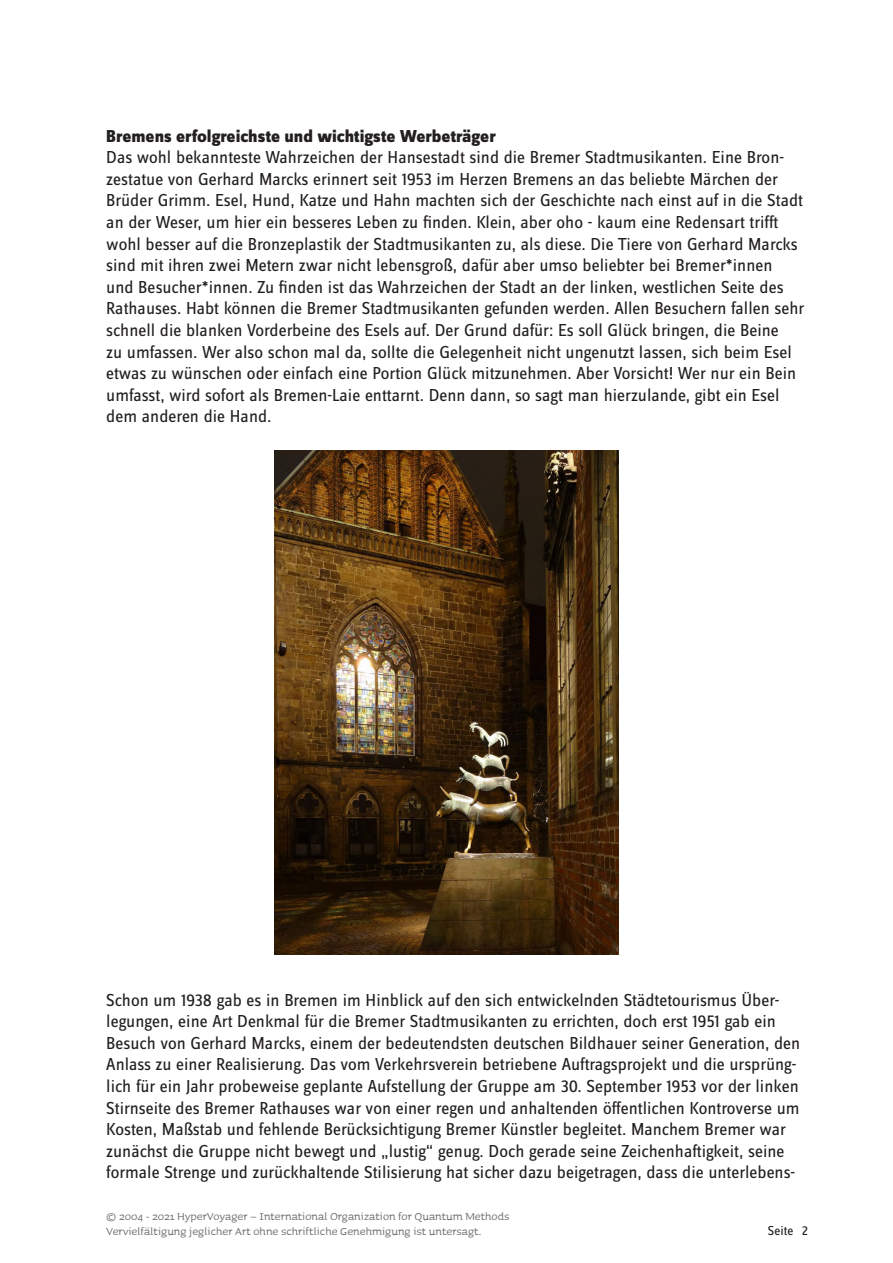
<style>
.page{position:relative;width:893px;height:1263px;background:#fff}
.page>*{position:absolute;margin:0;border:0;box-sizing:border-box;transform-origin:0 0}
._18{font:18px/21.6px "Zine Sans Display OT";color:#231f20}
._18-2{font:800 18px "Zine Sans Display OT";color:#231f20}
.t1{font:13.5px/15px "Sauna";color:#6c6d70}
.t2{font:13.5px "Zine Sans Display OT";color:#231f20}
</style>
<div class="page">
<img style="left:274px;top:451px;width:345px;height:503px">
<p class="_18-2" style="left:106px;top:124px;width:391px">Bremens erfolgreichste und wichtigste Werbeträger</p>
<p class="_18" style="left:106px;top:146px;width:700px">Das wohl bekannteste Wahrzeichen der Hansestadt sind die Bremer Stadtmusikanten. Eine Bron&shy;zestatue von Gerhard Marcks erinnert seit 1953 im Herzen Bremens an das beliebte Märchen der Brüder Grimm. Esel, Hund, Katze und Hahn machten sich der Geschichte nach einst auf in die Stadt an der Weser, um hier ein besseres Leben zu finden. Klein, aber oho - kaum eine Redensart trifft wohl besser auf die Bronzeplastik der Stadtmusikanten zu, als diese. Die Tiere von Gerhard Marcks sind mit ihren zwei Metern zwar nicht lebensgroß, dafür aber umso beliebter bei Bremer*innen<br>und Besucher*innen. Zu finden ist das Wahrzeichen der Stadt an der linken, westlichen Seite des Rathauses. Habt können die Bremer Stadtmusikanten gefunden werden. Allen Besuchern fallen sehr schnell die blanken Vorderbeine des Esels auf. Der Grund dafür: Es soll Glück bringen, die Beine<br>zu umfassen. Wer also schon mal da, sollte die Gelegenheit nicht ungenutzt lassen, sich beim Esel etwas zu wünschen oder einfach eine Portion Glück mitzunehmen. Aber Vorsicht! Wer nur ein Bein umfasst, wird sofort als Bremen-Laie enttarnt. Denn dann, so sagt man hierzulande, gibt ein Esel dem anderen die Hand.</p>
<p class="_18" style="left:106px;top:989px;width:695px">Schon um 1938 gab es in Bremen im Hinblick auf den sich entwickelnden Städtetourismus Über&shy;legungen, eine Art Denkmal für die Bremer Stadtmusikanten zu errichten, doch erst 1951 gab ein Besuch von Gerhard Marcks, einem der bedeutendsten deutschen Bildhauer seiner Generation, den Anlass zu einer Realisierung. Das vom Verkehrsverein betriebene Auftragsprojekt und die ursprüng&shy;lich für ein Jahr probeweise geplante Aufstellung der Gruppe am 30. September 1953 vor der linken Stirnseite des Bremer Rathauses war von einer regen und anhaltenden öffentlichen Kontroverse um Kosten, Maßstab und fehlende Berücksichtigung Bremer Künstler begleitet. Manchem Bremer war zunächst die Gruppe nicht bewegt und „lustig“ genug. Doch gerade seine Zeichenhaftigkeit, seine formale Strenge und zurückhaltende Stilisierung hat sicher dazu beigetragen, dass die unterlebens-</p>
<p class="t1" style="left:106px;top:1208px;width:405px">© 2004 - 2021 HyperVoyager – International Organization for Quantum Methods<br>Vervielfältigung jeglicher Art ohne schriftliche Genehmigung ist untersagt.</p>
<p class="t2" style="left:768px;top:1222px;width:27px">Seite</p>
<p class="t2" style="left:802px;top:1222px;width:8px">2</p>
</div>
